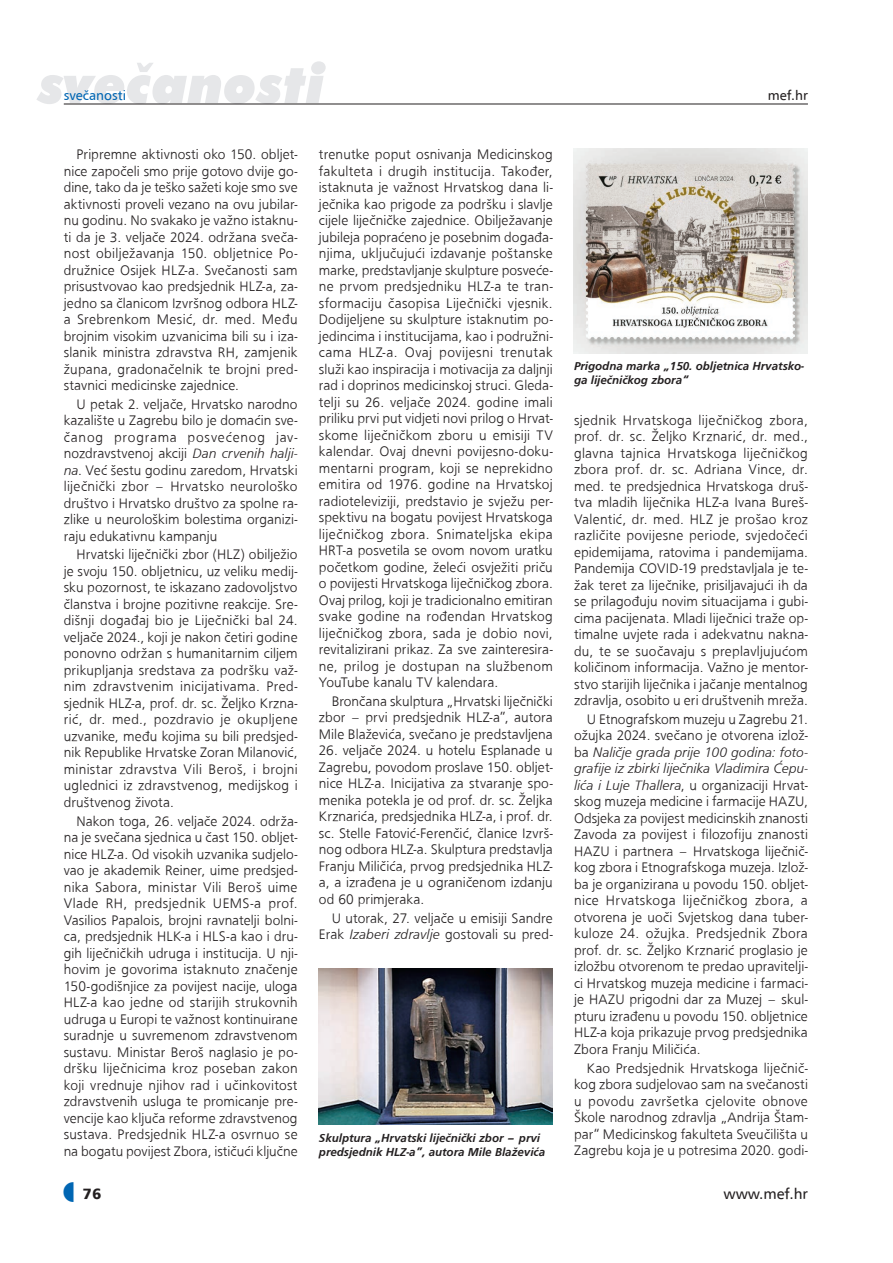
<style>
.page{position:relative;width:893px;height:1263px;background:#fff}
.page>*{position:absolute;margin:0;border:0;box-sizing:border-box;transform-origin:0 0}
.t1{font:italic 900 54px "Futura BT";color:#e6e7e9}
.t2{font:15px "A Frutiger";color:#231f20}
.t3{font:900 15px "A Frutiger";color:#231f20}
.t4{font:500 14.25px/16.5px "Frugal Sans Light DTC";letter-spacing:.005em;color:#231f20;text-align:justify}
.t5{font:500 14.25px/16.5px "Frugal Sans Light Italic DTC";color:#231f20}
.t6{font:13.5px "A Frutiger";color:#0166b3}
.t7{font:13.5px "A Frutiger";color:#231f20}
.t8{font:500 12px/14.2px "Frugal Sans Bold Italic DTC";color:#231f20}
.s1{font-family:"Frugal Sans Light Italic DTC"}
.s2{font-family:"Frugal Sans Light DTC"}
</style>
<div class="page">
<hr style="left:64px;top:104px;width:744px;height:1px;background:#231f20">
<img style="left:319px;top:968px;width:234px;height:156px">
<img style="left:574px;top:149px;width:234px;height:205px">
<h1 class="t1" style="left:38px;top:51px;width:288px">sve~anosti</h1>
<p class="t6" style="left:64px;top:87px;width:64px">sve~anosti</p>
<p class="t7" style="left:768px;top:87px;width:42px">mef.hr</p>
<p class="t4" style="left:64px;top:146px;width:235px;text-indent:13px">Pripremne aktivnosti oko 150. obljet&shy;nice započeli smo prije gotovo dvije go&shy;dine, tako da je teško sažeti koje smo sve aktivnosti proveli vezano na ovu jubilar&shy;nu godinu. No svakako je važno istaknu&shy;ti da je 3. veljače 2024. održana sveča&shy;nost obilježavanja 150. obljetnice Po&shy;družnice Osijek HLZ-a. Svečanosti sam prisustvovao kao predsjednik HLZ-a, za&shy;jedno sa članicom Izvršnog odbora HLZ&shy;a Srebrenkom Mesić, dr. med. Među brojnim visokim uzvanicima bili su i iza&shy;slanik ministra zdravstva RH, zamjenik župana, gradonačelnik te brojni pred&shy;stavnici medicinske zajednice.</p>
<p class="t4" style="left:64px;top:396px;width:235px;text-indent:13px">U petak 2. veljače, Hrvatsko narodno kazalište u Zagrebu bilo je domaćin sve&shy;čanog programa posvećenog jav&shy;nozdravstvenoj akciji <span class="s1">Dan crvenih halji&shy;na</span>. Već šestu godinu zaredom, Hrvatski liječnički zbor – Hrvatsko neurološko društvo i Hrvatsko društvo za spolne ra&shy;zlike u neurološkim bolestima organizi&shy;raju edukativnu kampanju</p>
<p class="t4" style="left:64px;top:546px;width:235px;text-indent:13px">Hrvatski liječnički zbor (HLZ) obilježio je svoju 150. obljetnicu, uz veliku medij&shy;sku pozornost, te iskazano zadovoljstvo članstva i brojne pozitivne reakcije. Sre&shy;dišnji događaj bio je Liječnički bal 24. veljače 2024., koji je nakon četiri godine ponovno održan s humanitarnim ciljem prikupljanja sredstava za podršku važ&shy;nim zdravstvenim inicijativama. Pred&shy;sjednik HLZ-a, prof. dr. sc. Željko Krzna&shy;rić, dr. med., pozdravio je okupljene uzvanike, među kojima su bili predsjed&shy;nik Republike Hrvatske Zoran Milanović, ministar zdravstva Vili Beroš, i brojni uglednici iz zdravstvenog, medijskog i društvenog života.</p>
<p class="t4" style="left:64px;top:812px;width:235px;text-indent:13px">Nakon toga, 26. veljače 2024. održa&shy;na je svečana sjednica u čast 150. obljet&shy;nice HLZ-a. Od visokih uzvanika sudjelo&shy;vao je akademik Reiner, uime predsjed&shy;nika Sabora, ministar Vili Beroš uime Vlade RH, predsjednik UEMS-a prof.<br>Vasilios Papalois, brojni ravnatelji bolni&shy;ca, predsjednik HLK-a i HLS-a kao i dru&shy;gih liječničkih udruga i institucija. U nji&shy;hovim je govorima istaknuto značenje 150-godišnjice za povijest nacije, uloga HLZ-a kao jedne od starijih strukovnih udruga u Europi te važnost kontinuirane suradnje u suvremenom zdravstvenom sustavu. Ministar Beroš naglasio je po&shy;dršku liječnicima kroz poseban zakon koji vrednuje njihov rad i učinkovitost zdravstvenih usluga te promicanje pre&shy;vencije kao ključa reforme zdravstvenog sustava. Predsjednik HLZ-a osvrnuo se na bogatu povijest Zbora, ističući ključne</p>
<p class="t4" style="left:319px;top:146px;width:235px">trenutke poput osnivanja Medicinskog fakulteta i drugih institucija. Također, istaknuta je važnost Hrvatskog dana li&shy;ječnika kao prigode za podršku i slavlje cijele liječničke zajednice. Obilježavanje jubileja popraćeno je posebnim događa&shy;njima, uključujući izdavanje poštanske marke, predstavljanje skulpture posveće&shy;ne prvom predsjedniku HLZ-a te tran&shy;sformaciju časopisa Liječnički vjesnik.<br>Dodijeljene su skulpture istaknutim po&shy;jedincima i institucijama, kao i podružni&shy;cama HLZ-a. Ovaj povijesni trenutak služi kao inspiracija i motivacija za daljnji rad i doprinos medicinskoj struci. Gleda&shy;telji su 26. veljače 2024. godine imali priliku prvi put vidjeti novi prilog o Hrvat&shy;skome liječničkom zboru u emisiji TV kalendar. Ovaj dnevni povijesno-doku&shy;mentarni program, koji se neprekidno emitira od 1976. godine na Hrvatskoj radioteleviziji, predstavio je svježu per&shy;spektivu na bogatu povijest Hrvatskoga liječničkog zbora. Snimateljska ekipa HRT-a posvetila se ovom novom uratku početkom godine, želeći osvježiti priču o povijesti Hrvatskoga liječničkog zbora.<br>Ovaj prilog, koji je tradicionalno emitiran svake godine na rođendan Hrvatskog liječničkog zbora, sada je dobio novi, revitalizirani prikaz. Za sve zainteresira&shy;ne, prilog je dostupan na službenom YouTube kanalu TV kalendara.</p>
<p class="t4" style="left:319px;top:693px;width:235px;text-indent:13px">Brončana skulptura „Hrvatski liječnički zbor – prvi predsjednik HLZ-a”, autora Mile Blaževića, svečano je predstavljena</p>
<p class="t4" style="left:319px;top:742px;width:235px">26. veljače 2024. u hotelu Esplanade u Zagrebu, povodom proslave 150. obljet&shy;nice HLZ-a. Inicijativa za stvaranje spo&shy;menika potekla je od prof. dr. sc. Željka Krznarića, predsjednika HLZ-a, i prof. dr. sc. Stelle Fatović-Ferenčić, članice Izvrš&shy;nog odbora HLZ-a. Skulptura predstavlja Franju Miličića, prvog predsjednika HLZ&shy;a, a izrađena je u ograničenom izdanju od 60 primjeraka.</p>
<p class="t4" style="left:319px;top:909px;width:235px;text-align:right">U utorak, 27. veljače u emisiji Sandre<br>Erak <span class="s1">Izaberi zdravlje</span> gostovali su pred-</p>
<p class="t8" style="left:319px;top:1130px;width:228px">Skulptura „Hrvatski liječnički zbor – prvi predsjednik HLZ-a”, autora Mile Blaževića</p>
<p class="t8" style="left:574px;top:359px;width:232px">Prigodna marka „150. obljetnica Hrvatsko&shy;ga liječničkog zbora“</p>
<p class="t4" style="left:574px;top:411px;width:235px">sjednik Hrvatskoga liječničkog zbora, prof. dr. sc. Željko Krznarić, dr. med., glavna tajnica Hrvatskoga liječničkog zbora prof. dr. sc. Adriana Vince, dr. med. te predsjednica Hrvatskoga druš&shy;tva mladih liječnika HLZ-a Ivana Bureš-Valentić, dr. med. HLZ je prošao kroz različite povijesne periode, svjedočeći epidemijama, ratovima i pandemijama.<br>Pandemija COVID-19 predstavljala je te&shy;žak teret za liječnike, prisiljavajući ih da se prilagođuju novim situacijama i gubi&shy;cima pacijenata. Mladi liječnici traže op&shy;timalne uvjete rada i adekvatnu nakna&shy;du, te se suočavaju s preplavljujućom količinom informacija. Važno je mentor&shy;stvo starijih liječnika i jačanje mentalnog zdravlja, osobito u eri društvenih mreža.</p>
<p class="t4" style="left:574px;top:711px;width:235px;text-align:right">U Etnografskom muzeju u Zagrebu 21. ožujka 2024. svečano je otvorena izlož-</p>
<p class="t5" style="left:574px;top:744px;width:235px"><span class="s2">ba</span> Naličje grada prije 100 godina: foto&shy;grafije iz zbirki liječnika Vladimira Ćepu-</p>
<p class="t4" style="left:574px;top:777px;width:235px"><span class="s1">lića i Luje Thallera</span>, u organizaciji Hrvat&shy;skog muzeja medicine i farmacije HAZU, Odsjeka za povijest medicinskih znanosti Zavoda za povijest i filozofiju znanosti HAZU i partnera – Hrvatskoga liječnič&shy;kog zbora i Etnografskoga muzeja. Izlož&shy;ba je organizirana u povodu 150. obljet&shy;nice Hrvatskoga liječničkog zbora, a otvorena je uoči Svjetskog dana tuber&shy;kuloze 24. ožujka. Predsjednik Zbora prof. dr. sc. Željko Krznarić proglasio je izložbu otvorenom te predao upravitelji&shy;ci Hrvatskog muzeja medicine i farmaci&shy;je HAZU prigodni dar za Muzej – skul&shy;pturu izrađenu u povodu 150. obljetnice HLZ-a koja prikazuje prvog predsjednika Zbora Franju Miličića.</p>
<p class="t4" style="left:574px;top:1059px;width:235px;text-indent:13px">Kao Predsjednik Hrvatskoga liječnič&shy;kog zbora sudjelovao sam na svečanosti u povodu završetka cjelovite obnove Škole narodnog zdravlja „Andrija Štam&shy;par“ Medicinskog fakulteta Sveučilišta u Zagrebu koja je u potresima 2020. godi-</p>
<p class="t3" style="left:83px;top:1184px;width:20px">76</p>
<p class="t2" style="left:724px;top:1185px;width:86px">www.mef.hr</p>
</div>
